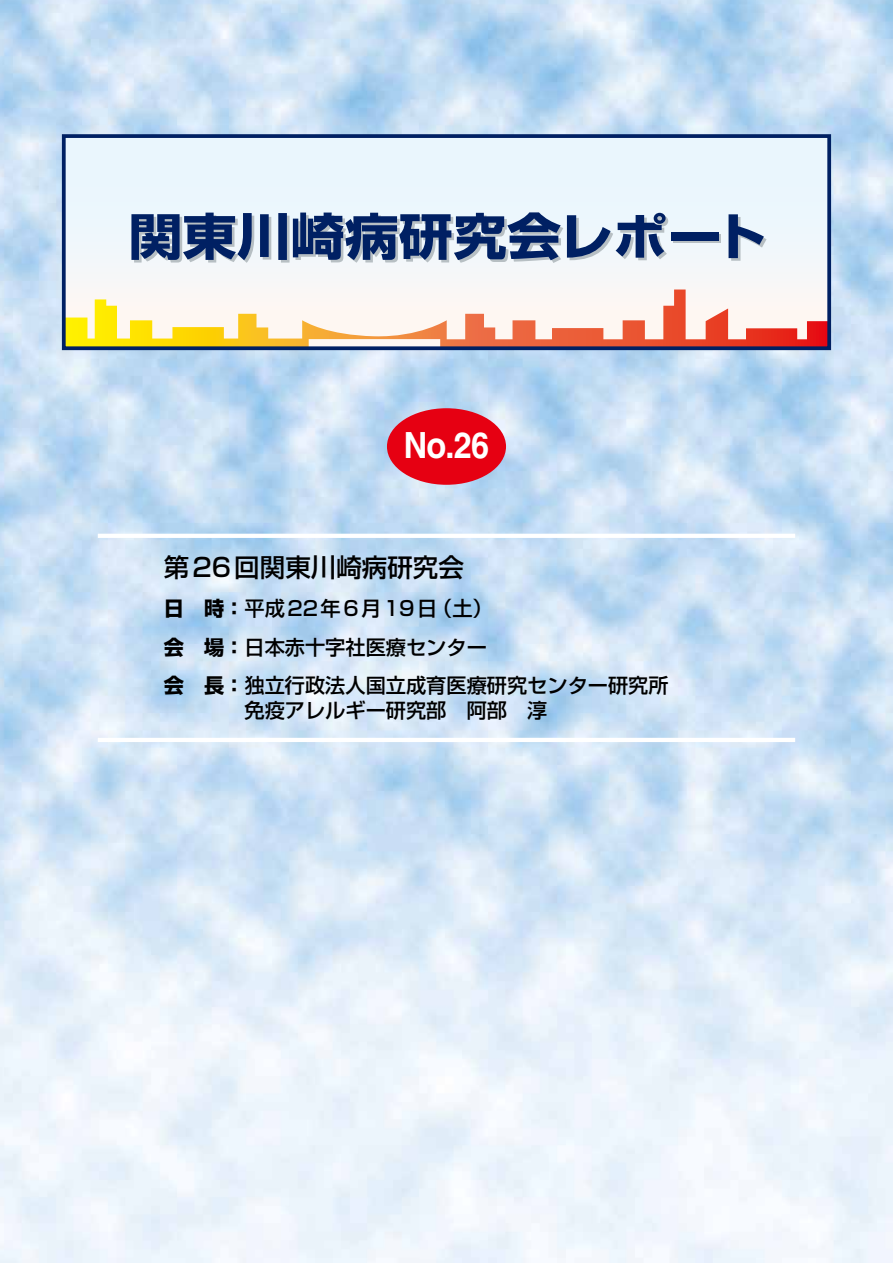
<style>
.page{position:relative;width:893px;height:1263px;background:#fff}
.page>*{position:absolute;margin:0;border:0;box-sizing:border-box;transform-origin:0 0}
.t1{font:700 36.15px "Helvetica LT Std";color:#fff;scale:.9 1}
.t2{font:500 25.5px "Shin Go Pro";color:#000}
.t3{font:500 20.25px/38.2px "Shin Go Pro";color:#000}
.s1{font-weight:700}
</style>
<div class="page">
<img style="left:0;top:0;width:893px;height:1263px">
<hr style="left:98px;top:534px;width:697px;height:4px;background:#fff">
<hr style="left:98px;top:738px;width:697px;height:4px;background:#fff">
<div style="left:387px;top:408px;width:119px;height:77px;background:#e60012;border-radius:50%"></div>
<div style="left:64px;top:136px;width:765px;height:212px;background:#ebf6fd"></div>
<svg style="left:67px;top:289px;width:759px;height:56px"></svg>
<div style="left:62px;top:134px;width:769px;height:216px;border:4px solid #002063"></div>
<svg style="left:673px;top:234px;width:48px;height:9px"></svg>
<svg style="left:131px;top:212px;width:537px;height:51px"></svg>
<div style="left:671px;top:232px;width:47px;height:8px;background:#002063"></div>
<svg style="left:729px;top:214px;width:37px;height:47px"></svg>
<p class="t1" style="left:404px;top:424px;width:96px">No.26</p>
<p class="t2" style="left:164px;top:547px;width:302px">第26回関東川崎病研究会</p>
<p class="t3" style="left:164px;top:587px;width:506px"><span class="s1">日　時：</span>平成22年6月19日（土）<br><span class="s1">会　場：</span>日本赤十字社医療センター<br><span class="s1">会　長：</span>独立行政法人国立成育医療研究センター研究所</p>
<p class="t3" style="left:244px;top:689px;width:304px">免疫アレルギー研究部　阿部　淳</p>
</div>
